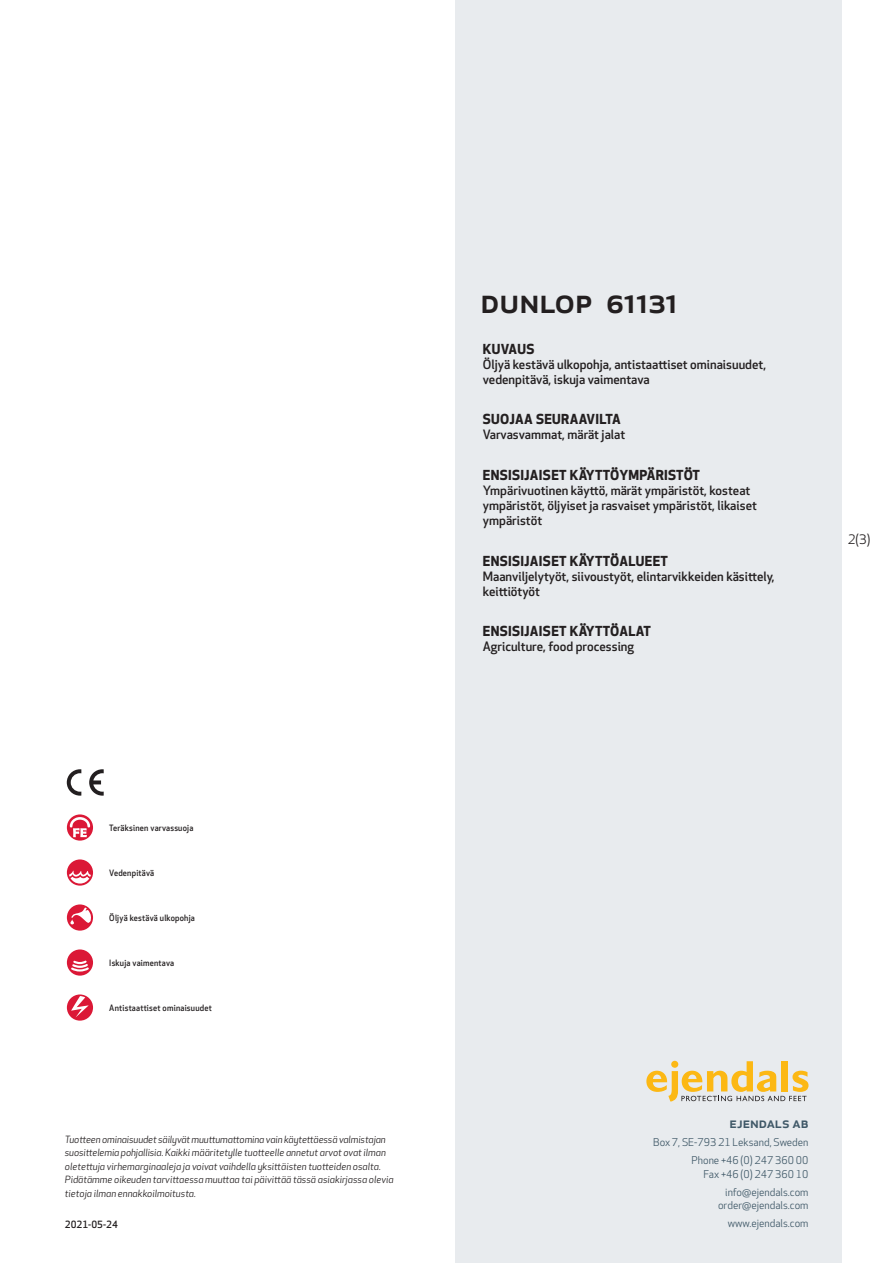
<style>
.page{position:relative;width:893px;height:1263px;background:#fff}
.page>*{position:absolute;margin:0;border:0;box-sizing:border-box;transform-origin:0 0}
.prodname{font:500 34.5px "Apex New";color:#231f20}
.t1{font:500 15px "Apex New";color:#405968}
.Funktion_body{font:700 13.5px "Apex New";letter-spacing:.025em;color:#231f20}
.t2{font:12.75px "Apex New";color:#231f20}
.Funktion_body-2{font:500 12.6px/15px "Apex New";color:#231f20}
.t3{font:10.5px/18px "Apex New";color:#405968;text-align:right}
.t4{font:italic 9.75px/13.5px "Apex New";color:#231f20}
.t5{font:500 9.75px "Apex New";color:#231f20}
.Funktion_body-3{font:500 8.55px "Apex New";letter-spacing:.025em;color:#231f20;scale:.95 1}
</style>
<div class="page">
<div style="left:455px;top:0;width:387px;height:1263px;background:#e8ebee"></div>
<svg style="left:646px;top:1061px;width:162px;height:40px"></svg>
<svg style="left:67px;top:814px;width:26px;height:27px"></svg>
<svg style="left:70px;top:817px;width:20px;height:20px"></svg>
<div style="left:67px;top:859px;width:26px;height:27px;background:#db1836;border-radius:50%"></div>
<svg style="left:69px;top:871px;width:22px;height:12px"></svg>
<svg style="left:67px;top:904px;width:26px;height:27px"></svg>
<svg style="left:70px;top:907px;width:21px;height:17px"></svg>
<div style="left:67px;top:949px;width:26px;height:27px;background:#db1836;border-radius:50%"></div>
<svg style="left:69px;top:960px;width:22px;height:13px"></svg>
<svg style="left:67px;top:994px;width:26px;height:27px"></svg>
<svg style="left:71px;top:996px;width:18px;height:21px"></svg>
<svg style="left:89px;top:769px;width:15px;height:27px"></svg>
<svg style="left:67px;top:769px;width:14px;height:27px"></svg>
<p class="Funktion_body-3" style="left:109px;top:822px;width:90px">Teräksinen varvassuoja</p>
<p class="Funktion_body-3" style="left:109px;top:867px;width:49px">Vedenpitävä</p>
<p class="Funktion_body-3" style="left:109px;top:912px;width:92px">Öljyä kestävä ulkopohja</p>
<p class="Funktion_body-3" style="left:109px;top:957px;width:70px">Iskuja vaimentava</p>
<p class="Funktion_body-3" style="left:109px;top:1002px;width:109px">Antistaattiset ominaisuudet</p>
<p class="t4" style="left:65px;top:1132px;width:330px">Tuotteen ominaisuudet säilyvät muuttumattomina vain käytettäessä valmistajan suosittelemia pohjallisia. Kaikki määritetylle tuotteelle annetut arvot ovat ilman oletettuja virhemarginaaleja ja voivat vaihdella yksittäisten tuotteiden osalta.<br>Pidätämme oikeuden tarvittaessa muuttaa tai päivittää tässä asiakirjassa olevia tietoja ilman ennakkoilmoitusta.</p>
<p class="t5" style="left:65px;top:1218px;width:54px">2021-05-24</p>
<p class="prodname" style="left:480px;top:277px;width:199px">Dunlop 61131</p>
<p class="Funktion_body" style="left:483px;top:339px;width:53px">KUVAUS</p>
<p class="Funktion_body-2" style="left:483px;top:356px;width:285px">Öljyä kestävä ulkopohja, antistaattiset ominaisuudet, vedenpitävä, iskuja vaimentava</p>
<p class="Funktion_body" style="left:483px;top:410px;width:140px">SUOJAA SEURAAVILTA</p>
<p class="Funktion_body-2" style="left:483px;top:427px;width:144px">Varvasvammat, märät jalat</p>
<p class="Funktion_body" style="left:483px;top:465px;width:219px">ENSISIJAISET KÄYTTÖYMPÄRISTÖT</p>
<p class="Funktion_body-2" style="left:483px;top:483px;width:275px">Ympärivuotinen käyttö, märät ympäristöt, kosteat ympäristöt, öljyiset ja rasvaiset ympäristöt, likaiset ympäristöt</p>
<p class="Funktion_body" style="left:483px;top:551px;width:187px">ENSISIJAISET KÄYTTÖALUEET</p>
<p class="Funktion_body-2" style="left:483px;top:568px;width:293px">Maanviljelytyöt, siivoustyöt, elintarvikkeiden käsittely, keittiötyöt</p>
<p class="Funktion_body" style="left:483px;top:622px;width:170px">ENSISIJAISET KÄYTTÖALAT</p>
<p class="Funktion_body-2" style="left:483px;top:639px;width:153px">Agriculture, food processing</p>
<h3 class="t2" style="left:848px;top:531px;width:24px">2(3)</h3>
<h2 class="t1" style="left:729px;top:1113px;width:80px">ejendals ab</h2>
<p class="t3" style="left:653px;top:1133px;width:157px">Box 7, SE-793 21 Leksand, Sweden<br>Phone +46 (0) 247 360 00</p>
<p class="t3" style="left:703px;top:1165px;width:107px">Fax +46 (0) 247 360 10 info@ejendals.com</p>
<p class="t3" style="left:718px;top:1196px;width:92px">order@ejendals.com</p>
<p class="t3" style="left:728px;top:1215px;width:82px">www.ejendals.com</p>
</div>
